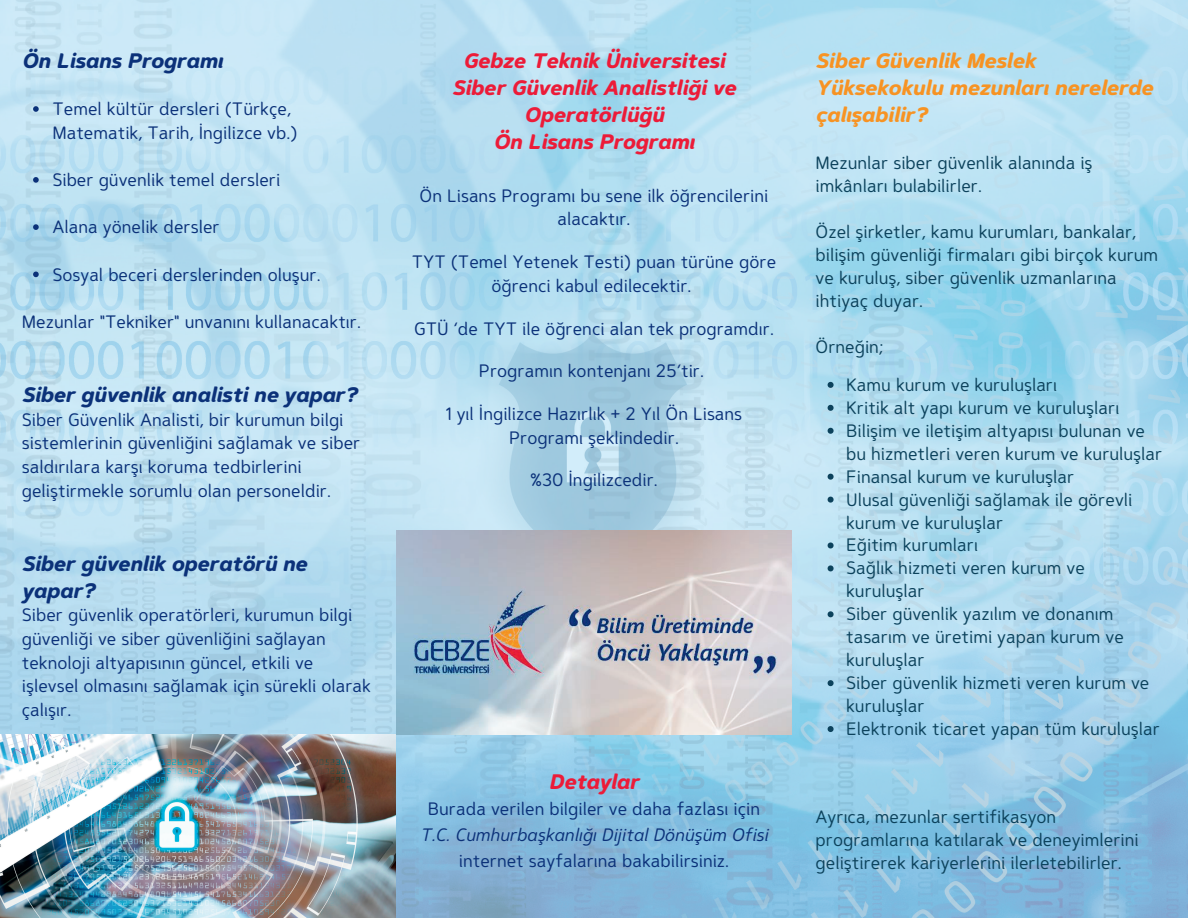
<style>
.page{position:relative;width:1188px;height:918px;background:#fff}
.page>*{position:absolute;margin:0;border:0;box-sizing:border-box;transform-origin:0 0}
.t1{font:italic 700 21px/27px "Caldina";color:#ec1b38;text-align:center}
.t2{font:italic 700 21px/27px "Caldina";color:#0b3179}
.t3{font:italic 700 21px/27px "Caldina";color:#f79323}
.t4{font:18px/23.7px "Caldina";color:#0b3179;text-align:center}
.t5{font:18px/23px "Caldina";color:#0c425c}
.s1{font-style:italic}
</style>
<div class="page">
<img style="left:0;top:0;width:1188px;height:918px">
<img style="left:0;top:734px;width:395px;height:184px">
<img style="left:396px;top:530px;width:396px;height:204px">
<svg style="left:33px;top:106px;width:6px;height:6px"></svg>
<svg style="left:33px;top:177px;width:6px;height:6px"></svg>
<svg style="left:33px;top:224px;width:6px;height:6px"></svg>
<svg style="left:33px;top:272px;width:6px;height:5px"></svg>
<svg style="left:828px;top:382px;width:6px;height:6px"></svg>
<svg style="left:828px;top:405px;width:6px;height:6px"></svg>
<svg style="left:828px;top:428px;width:6px;height:6px"></svg>
<svg style="left:828px;top:474px;width:6px;height:6px"></svg>
<svg style="left:828px;top:497px;width:6px;height:6px"></svg>
<svg style="left:828px;top:542px;width:6px;height:6px"></svg>
<svg style="left:828px;top:565px;width:6px;height:6px"></svg>
<svg style="left:828px;top:611px;width:6px;height:6px"></svg>
<svg style="left:828px;top:680px;width:6px;height:6px"></svg>
<svg style="left:828px;top:726px;width:6px;height:6px"></svg>
<p class="t2" style="left:22px;top:47px;width:202px">Ön Lisans Programı</p>
<p class="t4" style="left:52px;top:97px;width:247px;text-align:left">Temel kültür dersleri (Türkçe,<br>Matematik, Tarih, İngilizce vb.)</p>
<p class="t4" style="left:52px;top:168px;width:229px">Siber güvenlik temel dersleri</p>
<p class="t4" style="left:52px;top:215px;width:169px">Alana yönelik dersler</p>
<p class="t4" style="left:52px;top:262px;width:270px">Sosyal beceri derslerinden oluşur.</p>
<p class="t4" style="left:22px;top:310px;width:341px">Mezunlar "Tekniker" unvanını kullanacaktır.</p>
<p class="t2" style="left:22px;top:381px;width:337px">Siber güvenlik analisti ne yapar?</p>
<p class="t4" style="left:22px;top:407px;width:340px;text-align:left">Siber Güvenlik Analisti, bir kurumun bilgi sistemlerinin güvenliğini sağlamak ve siber saldırılara karşı koruma tedbirlerini geliştirmekle sorumlu olan personeldir.</p>
<p class="t2" style="left:22px;top:550px;width:287px">Siber güvenlik operatörü ne yapar?</p>
<p class="t4" style="left:22px;top:603px;width:351px;text-align:left">Siber güvenlik operatörleri, kurumun bilgi güvenliği ve siber güvenliğini sağlayan teknoloji altyapısının güncel, etkili ve işlevsel olmasını sağlamak için sürekli olarak çalışır.</p>
<p class="t1" style="left:463px;top:47px;width:263px">Gebze Teknik Üniversitesi</p>
<p class="t1" style="left:452px;top:74px;width:285px">Siber Güvenlik Analistliği ve<br>Operatörlüğü</p>
<p class="t1" style="left:494px;top:128px;width:202px">Ön Lisans Programı</p>
<p class="t4" style="left:420px;top:184px;width:350px">Ön Lisans Programı bu sene ilk öğrencilerini alacaktır.</p>
<p class="t4" style="left:412px;top:250px;width:366px">TYT (Temel Yetenek Testi) puan türüne göre öğrenci kabul edilecektir.</p>
<p class="t4" style="left:414px;top:316px;width:361px">GTÜ ‘de TYT ile öğrenci alan tek programdır.</p>
<p class="t4" style="left:479px;top:359px;width:227px">Programın kontenjanı 25’tir.</p>
<p class="t4" style="left:446px;top:402px;width:298px">1 yıl İngilizce Hazırlık + 2 Yıl Ön Lisans<br>Programı şeklindedir.</p>
<p class="t4" style="left:530px;top:468px;width:129px">%30 İngilizcedir.</p>
<p class="t1" style="left:549px;top:768px;width:92px">Detaylar</p>
<p class="t4" style="left:420px;top:796px;width:350px;line-height:25.8px">Burada verilen bilgiler ve daha fazlası için<br><span class="s1">T.C. Cumhurbaşkanlığı Dijital Dönüşüm Ofisi </span>internet sayfalarına bakabilirsiniz.</p>
<p class="t3" style="left:816px;top:47px;width:339px">Siber Güvenlik Meslek<br>Yüksekokulu mezunları nerelerde çalışabilir?</p>
<p class="t5" style="left:816px;top:151px;width:278px">Mezunlar siber güvenlik alanında iş imkânları bulabilirler.</p>
<p class="t5" style="left:816px;top:220px;width:344px">Özel şirketler, kamu kurumları, bankalar, bilişim güvenliği firmaları gibi birçok kurum ve kuruluş, siber güvenlik uzmanlarına ihtiyaç duyar.</p>
<p class="t5" style="left:816px;top:335px;width:69px">Örneğin;</p>
<p class="t5" style="left:846px;top:373px;width:212px">Kamu kurum ve kuruluşları</p>
<p class="t5" style="left:846px;top:396px;width:275px">Kritik alt yapı kurum ve kuruluşları</p>
<p class="t5" style="left:846px;top:419px;width:318px">Bilişim ve iletişim altyapısı bulunan ve bu hizmetleri veren kurum ve kuruluşlar</p>
<p class="t5" style="left:846px;top:465px;width:230px">Finansal kurum ve kuruluşlar</p>
<p class="t5" style="left:846px;top:488px;width:288px">Ulusal güvenliği sağlamak ile görevli kurum ve kuruluşlar</p>
<p class="t5" style="left:846px;top:534px;width:133px">Eğitim kurumları</p>
<p class="t5" style="left:846px;top:556px;width:240px">Sağlık hizmeti veren kurum ve kuruluşlar</p>
<p class="t5" style="left:846px;top:602px;width:279px">Siber güvenlik yazılım ve donanım tasarım ve üretimi yapan kurum ve kuruluşlar</p>
<p class="t5" style="left:846px;top:671px;width:305px">Siber güvenlik hizmeti veren kurum ve kuruluşlar</p>
<p class="t5" style="left:846px;top:717px;width:315px">Elektronik ticaret yapan tüm kuruluşlar</p>
<p class="t5" style="left:816px;top:805px;width:325px">Ayrıca, mezunlar sertifikasyon programlarına katılarak ve deneyimlerini geliştirerek kariyerlerini ilerletebilirler.</p>
</div>
